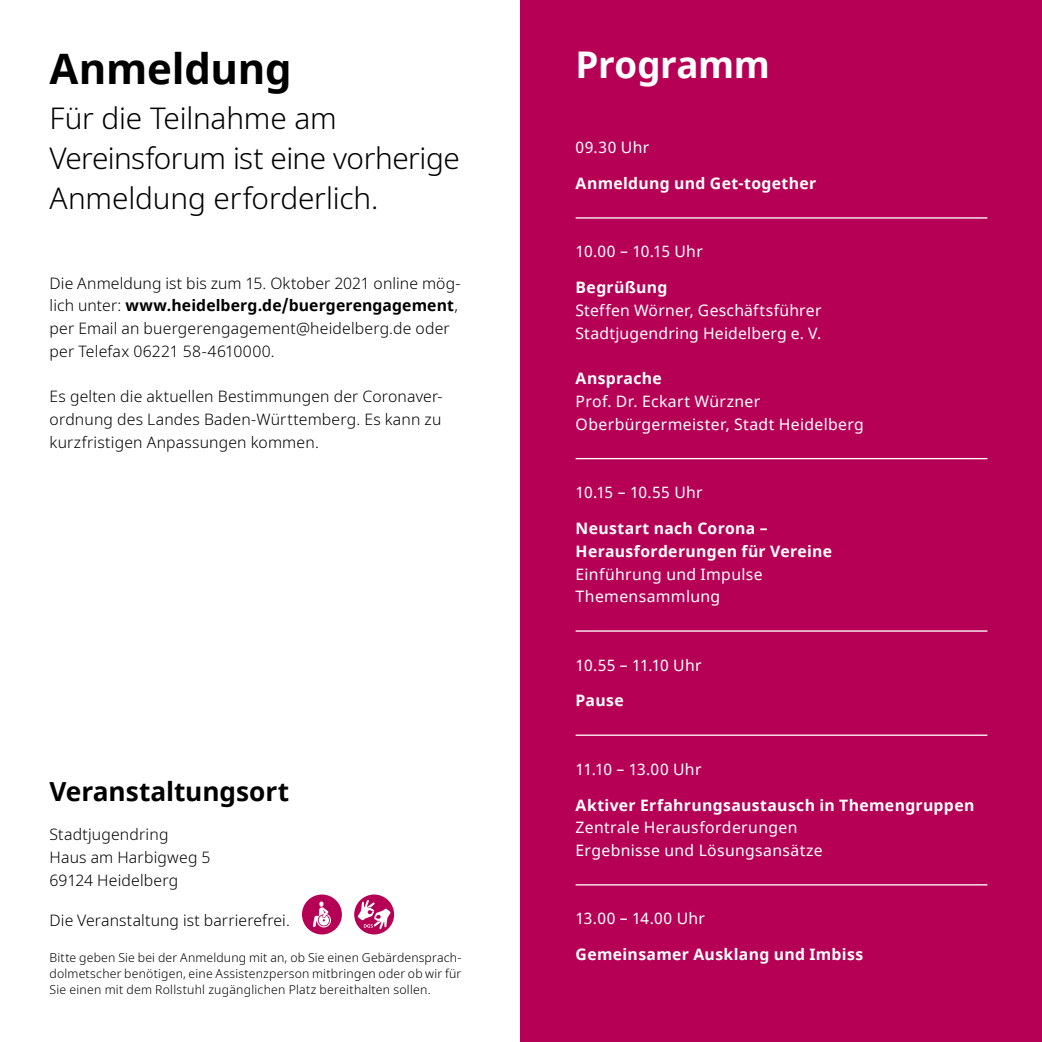
<style>
.page{position:relative;width:1042px;height:1042px;background:#fff}
.page>*{position:absolute;margin:0;border:0;box-sizing:border-box;transform-origin:0 0}
.Headline_24pt_Bold_s{font:700 42px "Noto Sans";letter-spacing:-.005em;color:#000}
.Titel_Headline_21pt{font:700 36.75px "Noto Sans";letter-spacing:-.01em;color:#fff}
.Kapitelstarter_Einle{font:300 29.75px/39.7px "Noto Sans";letter-spacing:-.01em;color:#000}
.Kapitelstarter_Einle-2{font:700 26.25px "Noto Sans";letter-spacing:-.005em;color:#000}
._9pt_Light_s_Fließte{font:300 15.75px/22.8px "Noto Sans";letter-spacing:.01em;color:#000}
.Fließtext_Aufzählung{font:15.75px "Noto Sans";letter-spacing:.02em;color:#fff}
.Fließtext_Aufzählung-2{font:700 15.75px/22.8px "Noto Sans";letter-spacing:.02em;color:#fff}
.Fließtext_Aufzählung-3{font:15.75px "Noto Sans";color:#fff}
.Fließtext_Aufzählung-4{font:300 12.25px/15.8px "Noto Sans";letter-spacing:.02em;color:#000;text-align:justify}
.s1{font-weight:700}
</style>
<div class="page">
<div style="left:302px;top:894px;width:40px;height:40px;background:#b60056;border-radius:50%"></div>
<svg style="left:313px;top:901px;width:18px;height:26px"></svg>
<div style="left:354px;top:894px;width:40px;height:40px;background:#b60056;border-radius:50%"></div>
<svg style="left:358px;top:900px;width:33px;height:29px"></svg>
<div style="left:521px;top:0;width:521px;height:1042px;background:#b60056"></div>
<hr style="left:576px;top:217px;width:411px;height:2px;background:#fff">
<hr style="left:576px;top:458px;width:411px;height:1px;background:#fff">
<hr style="left:576px;top:630px;width:411px;height:2px;background:#fff">
<hr style="left:576px;top:734px;width:411px;height:2px;background:#fff">
<hr style="left:576px;top:884px;width:411px;height:1px;background:#fff">
<h2 class="Headline_24pt_Bold_s" style="left:50px;top:39px;width:244px">Anmeldung</h2>
<p class="Kapitelstarter_Einle" style="left:50px;top:99px;width:412px">Für die Teilnahme am<br>Vereinsforum ist eine vorherige<br>Anmeldung erforderlich.</p>
<p class="_9pt_Light_s_Fließte" style="left:50px;top:272px;width:412px">Die Anmeldung ist bis zum 15. Oktober 2021 online mög&shy;lich unter: <span class="s1">www.heidelberg.de/buergerengagement</span>, per Email an buergerengagement@heidelberg.de oder per Telefax 06221 58-4610000.</p>
<p class="_9pt_Light_s_Fließte" style="left:50px;top:386px;width:394px;text-align:justify">Es gelten die aktuellen Bestimmungen der Coronaver&shy;ordnung des Landes Baden-Württemberg. Es kann zu kurzfristigen Anpassungen kommen.</p>
<p class="Kapitelstarter_Einle-2" style="left:50px;top:772px;width:241px">Veranstaltungsort</p>
<p class="_9pt_Light_s_Fließte" style="left:50px;top:823px;width:120px">Stadtjugendring</p>
<p class="_9pt_Light_s_Fließte" style="left:50px;top:846px;width:162px">Haus am Harbigweg 5</p>
<p class="_9pt_Light_s_Fließte" style="left:50px;top:869px;width:130px">69124 Heidelberg</p>
<p class="_9pt_Light_s_Fließte" style="left:50px;top:909px;width:242px">Die Veranstaltung ist barrierefrei.</p>
<p class="Fließtext_Aufzählung-4" style="left:50px;top:950px;width:413px">Bitte geben Sie bei der Anmeldung mit an, ob Sie einen Gebärdensprach&shy;dolmetscher benötigen, eine Assistenzperson mitbringen oder ob wir für Sie einen mit dem Rollstuhl zugänglichen Platz bereithalten sollen.</p>
<p class="Titel_Headline_21pt" style="left:576px;top:39px;width:196px">Programm</p>
<p class="Fließtext_Aufzählung" style="left:576px;top:137px;width:75px">09.30 Uhr</p>
<p class="Fließtext_Aufzählung-2" style="left:576px;top:172px;width:242px">Anmeldung und Get-together</p>
<p class="Fließtext_Aufzählung-3" style="left:576px;top:241px;width:129px">10.00 – 10.15 Uhr</p>
<p class="Fließtext_Aufzählung-2" style="left:576px;top:277px;width:93px">Begrüßung</p>
<p class="Fließtext_Aufzählung" style="left:576px;top:300px;width:247px">Steffen Wörner, Geschäftsführer</p>
<p class="Fließtext_Aufzählung" style="left:576px;top:322px;width:247px">Stadtjugendring Heidelberg e. V.</p>
<p class="Fließtext_Aufzählung-2" style="left:576px;top:368px;width:88px">Ansprache</p>
<p class="Fließtext_Aufzählung" style="left:576px;top:391px;width:186px">Prof. Dr. Eckart Würzner</p>
<p class="Fließtext_Aufzählung" style="left:576px;top:413px;width:290px">Oberbürgermeister, Stadt Heidelberg</p>
<p class="Fließtext_Aufzählung-3" style="left:576px;top:482px;width:129px">10.15 – 10.55 Uhr</p>
<p class="Fließtext_Aufzählung-2" style="left:576px;top:517px;width:258px">Neustart nach Corona –<br>Herausforderungen für Vereine</p>
<p class="Fließtext_Aufzählung" style="left:576px;top:563px;width:188px">Einführung und Impulse</p>
<p class="Fließtext_Aufzählung" style="left:576px;top:586px;width:146px">Themensammlung</p>
<p class="Fließtext_Aufzählung-3" style="left:576px;top:654px;width:127px">10.55 – 11.10 Uhr</p>
<p class="Fließtext_Aufzählung-2" style="left:576px;top:690px;width:50px">Pause</p>
<p class="Fließtext_Aufzählung-3" style="left:576px;top:758px;width:127px">11.10 – 13.00 Uhr</p>
<p class="Fließtext_Aufzählung-2" style="left:576px;top:794px;width:400px">Aktiver Erfahrungsaustausch in Themengruppen</p>
<p class="Fließtext_Aufzählung" style="left:576px;top:817px;width:223px">Zentrale Herausforderungen</p>
<p class="Fließtext_Aufzählung" style="left:576px;top:839px;width:248px">Ergebnisse und Lösungsansätze</p>
<p class="Fließtext_Aufzählung" style="left:576px;top:908px;width:131px">13.00 – 14.00 Uhr</p>
<p class="Fließtext_Aufzählung-2" style="left:576px;top:943px;width:289px">Gemeinsamer Ausklang und Imbiss</p>
</div>
